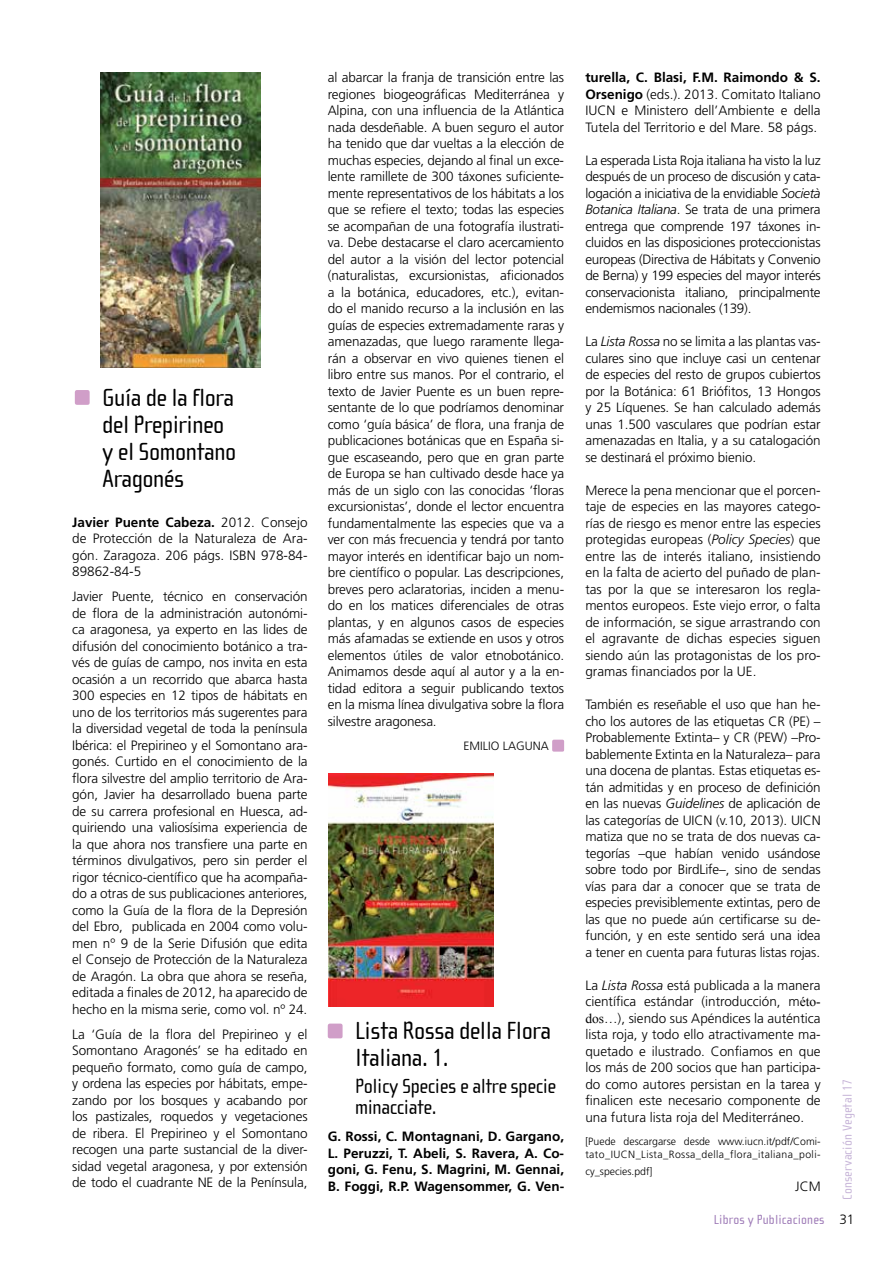
<style>
.page{position:relative;width:893px;height:1263px;background:#fff}
.page>*{position:absolute;margin:0;border:0;box-sizing:border-box;transform-origin:0 0}
.t1{font:25.5px/27px "Cholla Sans";letter-spacing:-.02em;color:#000}
.t2{font:21px/21px "Cholla Sans";letter-spacing:-.02em;color:#000}
.t3{font:300 13.5px/16.5px "Frutiger";letter-spacing:-.01em;color:#000;text-align:justify}
.t4{font:700 13.5px/16.5px "Frutiger";color:#000;text-align:justify}
.t5{font:13.5px "Cholla Sans";letter-spacing:.01em;color:#c7b5d8}
.t6{font:13.5px "Cholla Sans";letter-spacing:.01em;color:#9e7bb7}
.t7{font:300 12px "Frutiger";color:#000}
.t8{font:300 10.5px/13.5px "Frutiger";letter-spacing:.04em;color:#000}
.t9{font:300 10.5px "Frutiger";color:#000}
.s1{font-weight:700}
.s2{font-style:italic}
.s3{font-family:"Times New Roman";font-weight:400}
</style>
<div class="page">
<div style="left:75px;top:390px;width:15px;height:15px;background:#d09ec8;border-radius:3px"></div>
<div style="left:328px;top:1023px;width:15px;height:16px;background:#d09ec8;border-radius:3px"></div>
<img style="left:100px;top:72px;width:160px;height:295px">
<div style="left:552px;top:740px;width:12px;height:12px;background:#d09ec8;border-radius:2px"></div>
<img style="left:329px;top:773px;width:165px;height:234px">
<h1 class="t1" style="left:102px;top:384px;width:136px">Guía de la flora del Prepirineo y el Somontano<br>Aragonés</h1>
<p class="t3" style="left:72px;top:514px;width:237px"><span class="s1">Javier Puente Cabeza.</span> 2012. Consejo de Protección de la Naturaleza de Ara&shy;gón. Zaragoza. 206 págs. ISBN 978-84- 89862-84-5</p>
<p class="t3" style="left:72px;top:589px;width:237px">Javier Puente, técnico en conservación de flora de la administración autonómi&shy;ca aragonesa, ya experto en las lides de difusión del conocimiento botánico a tra&shy;vés de guías de campo, nos invita en esta ocasión a un recorrido que abarca hasta 300 especies en 12 tipos de hábitats en uno de los territorios más sugerentes para la diversidad vegetal de toda la península Ibérica: el Prepirineo y el Somontano ara&shy;gonés. Curtido en el conocimiento de la flora silvestre del amplio territorio de Ara&shy;gón, Javier ha desarrollado buena parte de su carrera profesional en Huesca, ad&shy;quiriendo una valiosísima experiencia de la que ahora nos transfiere una parte en términos divulgativos, pero sin perder el rigor técnico-científico que ha acompaña&shy;do a otras de sus publicaciones anteriores, como la Guía de la flora de la Depresión del Ebro, publicada en 2004 como volu&shy;men nº 9 de la Serie Difusión que edita el Consejo de Protección de la Naturaleza de Aragón. La obra que ahora se reseña, editada a finales de 2012, ha aparecido de hecho en la misma serie, como vol. nº 24.</p>
<p class="t3" style="left:72px;top:1026px;width:237px">La ‘Guía de la flora del Prepirineo y el Somontano Aragonés’ se ha editado en pequeño formato, como guía de campo, y ordena las especies por hábitats, empe&shy;zando por los bosques y acabando por los pastizales, roquedos y vegetaciones de ribera. El Prepirineo y el Somontano recogen una parte sustancial de la diver&shy;sidad vegetal aragonesa, y por extensión de todo el cuadrante NE de la Península,</p>
<p class="t3" style="left:328px;top:70px;width:238px">al abarcar la franja de transición entre las regiones biogeográficas Mediterránea y Alpina, con una influencia de la Atlántica nada desdeñable. A buen seguro el autor ha tenido que dar vueltas a la elección de muchas especies, dejando al final un exce&shy;lente ramillete de 300 táxones suficiente&shy;mente representativos de los hábitats a los que se refiere el texto; todas las especies se acompañan de una fotografía ilustrati&shy;va. Debe destacarse el claro acercamiento del autor a la visión del lector potencial (naturalistas, excursionistas, aficionados a la botánica, educadores, etc.), evitan&shy;do el manido recurso a la inclusión en las guías de especies extremadamente raras y amenazadas, que luego raramente llega&shy;rán a observar en vivo quienes tienen el libro entre sus manos. Por el contrario, el texto de Javier Puente es un buen repre&shy;sentante de lo que podríamos denominar como ‘guía básica’ de flora, una franja de publicaciones botánicas que en España si&shy;gue escaseando, pero que en gran parte de Europa se han cultivado desde hace ya más de un siglo con las conocidas ‘floras excursionistas’, donde el lector encuentra fundamentalmente las especies que va a ver con más frecuencia y tendrá por tanto mayor interés en identificar bajo un nom&shy;bre científico o popular. Las descripciones, breves pero aclaratorias, inciden a menu&shy;do en los matices diferenciales de otras plantas, y en algunos casos de especies más afamadas se extiende en usos y otros elementos útiles de valor etnobotánico.<br>Animamos desde aquí al autor y a la en&shy;tidad editora a seguir publicando textos en la misma línea divulgativa sobre la flora silvestre aragonesa.</p>
<p class="t7" style="left:463px;top:738px;width:87px">EMILIO LAGUNA</p>
<h1 class="t1" style="left:355px;top:1018px;width:197px">Lista Rossa della Flora<br>Italiana. 1.</h1>
<h2 class="t2" style="left:355px;top:1076px;width:203px">Policy Species e altre specie minacciate.</h2>
<p class="t4" style="left:328px;top:1128px;width:238px">G. Rossi, C. Montagnani, D. Gargano, L. Peruzzi, T. Abeli, S. Ravera, A. Co&shy;goni, G. Fenu, S. Magrini, M . Gennai, B. Foggi, R.P. Wagensommer, G. Ven-</p>
<p class="t3" style="left:585px;top:70px;width:237px"><span class="s1">turella, C. Blasi, F.M . Raimondo &amp; S.<br>Orsenigo</span> (eds.). 2013. Comitato Italiano IUCN e Ministero dell’Ambiente e della Tutela del Territorio e del Mare. 58 págs.</p>
<p class="t3" style="left:585px;top:152px;width:237px">La esperada Lista Roja italiana ha visto la luz después de un proceso de discusión y cata&shy;logación a iniciativa de la envidiable <span class="s2">Società Botanica Italiana</span>. Se trata de una primera entrega que comprende 197 táxones in&shy;cluidos en las disposiciones proteccionistas europeas (Directiva de Hábitats y Convenio de Berna) y 199 especies del mayor interés conservacionista italiano, principalmente endemismos nacionales (139).</p>
<p class="t3" style="left:585px;top:334px;width:237px">La <span class="s2">Lista Rossa</span> no se limita a las plantas vas&shy;culares sino que incluye casi un centenar de especies del resto de grupos cubiertos por la Botánica: 61 Briófitos, 13 Hongos y 25 Líquenes. Se han calculado además unas 1.500 vasculares que podrían estar amenazadas en Italia, y a su catalogación se destinar<span class="s3">á</span> el próximo bienio.</p>
<p class="t3" style="left:585px;top:482px;width:237px">Merece la pena mencionar que el porcen&shy;taje de especies en las mayores catego&shy;rías de riesgo es menor entre las especies protegidas europeas (<span class="s2">Policy Species</span>) que entre las de interés italiano, insistiendo en la falta de acierto del puñado de plan&shy;tas por la que se interesaron los regla&shy;mentos europeos. Este viejo error, o falta de información, se sigue arrastrando con el agravante de dichas especies siguen siendo aún las protagonistas de los pro&shy;gramas financiados por la UE.</p>
<p class="t3" style="left:585px;top:697px;width:237px">También es reseñable el uso que han he&shy;cho los autores de las etiquetas CR (PE) – Probablemente Extinta– y CR (PEW) –Pro&shy;bablemente Extinta en la Naturaleza– para una docena de plantas. Estas etiquetas es&shy;tán admitidas y en proceso de definición en las nuevas <span class="s2">Guidelines</span> de aplicación de las categorías de UICN (v.10, 2013). UICN matiza que no se trata de dos nuevas ca&shy;tegorías –que habían venido usándose sobre todo por BirdLife–, sino de sendas vías para dar a conocer que se trata de especies previsiblemente extintas, pero de las que no puede aún certificarse su de&shy;función, y en este sentido será una idea a tener en cuenta para futuras listas rojas.</p>
<p class="t3" style="left:585px;top:977px;width:237px">La <span class="s2">Lista Rossa</span> está publicada a la manera científica estándar (introducción, m<span class="s3">éto&shy;dos</span>…), siendo sus Apéndices la auténtica lista roja, y todo ello atractivamente ma&shy;quetado e ilustrado. Confiamos en que los más de 200 socios que han participa&shy;do como autores persistan en la tarea y finalicen este necesario componente de una futura lista roja del Mediterráneo.</p>
<p class="t8" style="left:585px;top:1134px;width:237px">[Puede descargarse desde www.iucn.it/pdf/Comi&shy;tato_IUCN_Lista_Rossa_della_flora_italiana_poli-</p>
<p class="t9" style="left:585px;top:1165px;width:69px">cy_species.pdf]</p>
<p class="t3" style="left:795px;top:1178px;width:27px">JCM</p>
<p class="t6" style="left:714px;top:1212px;width:112px">Libros y Publicaciones</p>
<p class="t5" style="left:840px;top:1200px;width:123px;rotate:-90deg">Conservación Vegetal 17</p>
<p class="t3" style="left:839px;top:1211px;width:17px">31</p>
</div>
